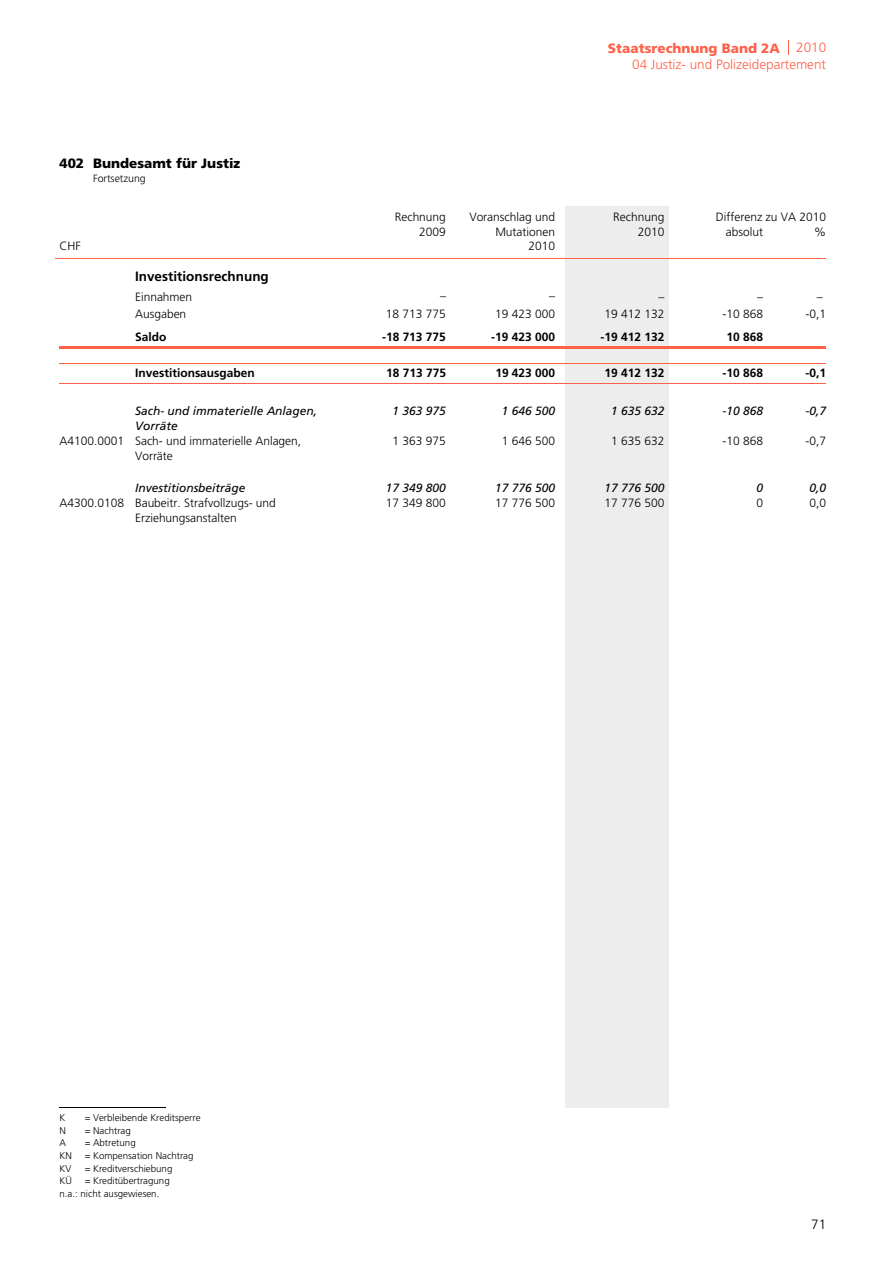
<style>
.page{position:relative;width:893px;height:1263px;background:#fff}
.page>*{position:absolute;margin:0;border:0;box-sizing:border-box;transform-origin:0 0}
.t1{font:300 13.5px/16.2px "Frutiger";color:#ff6048;text-align:right}
.t2{font:900 13.5px "Frutiger";color:#000}
.t3{font:700 13.5px "Frutiger";color:#000}
.t4{font:300 13.5px "Frutiger";color:#000}
.t5{font:300 12px/15px "Frutiger";color:#000}
.t6{font:italic 12px/15px "Frutiger";color:#000}
.t7{font:700 12px "Frutiger";color:#000}
.t8{font:300 10.5px "Frutiger";color:#000}
.t9{font:300 9.75px/12.6px "Frutiger";color:#000}
.s1{font-weight:900}
</style>
<div class="page">
<div style="left:566px;top:206px;width:103px;height:901px;background:#ededee"></div>
<svg style="left:788px;top:40px;width:1px;height:15px"></svg>
<hr style="left:55px;top:258px;width:771px;height:1px;background:#ff6048">
<hr style="left:59px;top:346px;width:767px;height:3px;background:#ff6048">
<hr style="left:59px;top:363px;width:767px;height:1px;background:#ff6048">
<hr style="left:59px;top:383px;width:767px;height:1px;background:#ff6048">
<hr style="left:59px;top:1107px;width:107px;height:1px;background:#000">
<p class="t2" style="left:59px;top:158px;width:182px">402 Bundesamt für Justiz</p>
<p class="t8" style="left:93px;top:174px;width:54px">Fortsetzung</p>
<p class="t5" style="left:59px;top:240px;width:23px">CHF</p>
<p class="t5" style="left:395px;top:210px;width:53px">Rechnung</p>
<p class="t5" style="left:469px;top:210px;width:87px;text-align:right">Voranschlag und<br>Mutationen</p>
<p class="t5" style="left:419px;top:225px;width:28px">2009</p>
<p class="t5" style="left:528px;top:240px;width:28px">2010</p>
<p class="t3" style="left:135px;top:271px;width:135px">Investitionsrechnung</p>
<p class="t5" style="left:135px;top:290px;width:59px">Einnahmen</p>
<p class="t5" style="left:440px;top:290px;width:7px">–</p>
<p class="t5" style="left:549px;top:290px;width:7px">–</p>
<p class="t1" style="left:608px;top:41px;width:220px"><span class="s1">Staatsrechnung Band 2A</span> 2010<br>04 Justiz- und Polizeidepartement</p>
<p class="t5" style="left:613px;top:210px;width:53px">Rechnung</p>
<p class="t5" style="left:638px;top:225px;width:28px">2010</p>
<p class="t5" style="left:726px;top:210px;width:102px;text-indent:-10px">Differenz zu VA 2010 absolut</p>
<p class="t5" style="left:814px;top:225px;width:13px">%</p>
<p class="t5" style="left:658px;top:290px;width:7px">–</p>
<p class="t5" style="left:757px;top:290px;width:7px">–</p>
<p class="t5" style="left:817px;top:290px;width:7px">–</p>
<p class="t5" style="left:135px;top:307px;width:53px">Ausgaben</p>
<p class="t5" style="left:386px;top:307px;width:61px">18 713 775</p>
<p class="t5" style="left:722px;top:307px;width:42px">-10 868</p>
<p class="t5" style="left:495px;top:307px;width:61px">19 423 000</p>
<p class="t5" style="left:604px;top:307px;width:61px">19 412 132</p>
<p class="t5" style="left:805px;top:307px;width:22px">-0,1</p>
<p class="t7" style="left:135px;top:332px;width:33px">Saldo</p>
<p class="t7" style="left:382px;top:332px;width:65px">-18 713 775</p>
<p class="t7" style="left:491px;top:332px;width:65px">-19 423 000</p>
<p class="t7" style="left:726px;top:332px;width:38px">10 868</p>
<p class="t7" style="left:600px;top:332px;width:65px">-19 412 132</p>
<p class="t7" style="left:135px;top:368px;width:121px">Investitionsausgaben</p>
<p class="t7" style="left:386px;top:368px;width:61px">18 713 775</p>
<p class="t7" style="left:495px;top:368px;width:61px">19 423 000</p>
<p class="t7" style="left:604px;top:368px;width:61px">19 412 132</p>
<p class="t7" style="left:722px;top:368px;width:42px">-10 868</p>
<p class="t7" style="left:805px;top:368px;width:22px">-0,1</p>
<p class="t6" style="left:135px;top:405px;width:184px">Sach- und immaterielle Anlagen,<br>Vorräte</p>
<p class="t6" style="left:393px;top:405px;width:55px">1 363 975</p>
<p class="t6" style="left:722px;top:405px;width:42px">-10 868</p>
<p class="t6" style="left:805px;top:405px;width:22px">-0,7</p>
<p class="t6" style="left:502px;top:405px;width:55px">1 646 500</p>
<p class="t6" style="left:611px;top:405px;width:55px">1 635 632</p>
<p class="t5" style="left:135px;top:434px;width:168px;text-indent:-76px">A4100.0001 Sach- und immaterielle Anlagen,<br>Vorräte</p>
<p class="t5" style="left:393px;top:434px;width:55px">1 363 975</p>
<p class="t5" style="left:722px;top:434px;width:42px">-10 868</p>
<p class="t5" style="left:805px;top:434px;width:22px">-0,7</p>
<p class="t5" style="left:502px;top:434px;width:55px">1 646 500</p>
<p class="t5" style="left:611px;top:434px;width:55px">1 635 632</p>
<p class="t6" style="left:135px;top:481px;width:112px">Investitionsbeiträge</p>
<p class="t6" style="left:604px;top:481px;width:61px">17 776 500</p>
<p class="t6" style="left:386px;top:481px;width:61px">17 349 800</p>
<p class="t6" style="left:756px;top:481px;width:8px">0</p>
<p class="t6" style="left:809px;top:481px;width:18px">0,0</p>
<p class="t6" style="left:495px;top:481px;width:61px">17 776 500</p>
<p class="t5" style="left:135px;top:496px;width:142px;text-indent:-76px">A4300.0108 Baubeitr. Strafvollzugs- und<br>Erziehungsanstalten</p>
<p class="t5" style="left:386px;top:496px;width:61px">17 349 800</p>
<p class="t5" style="left:756px;top:496px;width:8px">0</p>
<p class="t5" style="left:809px;top:496px;width:18px">0,0</p>
<p class="t5" style="left:495px;top:496px;width:61px">17 776 500</p>
<p class="t5" style="left:604px;top:496px;width:61px">17 776 500</p>
<p class="t9" style="left:59px;top:1112px;width:7px">K</p>
<p class="t9" style="left:85px;top:1112px;width:117px">= Verbleibende Kreditsperre</p>
<p class="t9" style="left:85px;top:1137px;width:110px">= Abtretung<br>= Kompensation Nachtrag = Kreditverschiebung<br>= Kreditübertragung</p>
<p class="t9" style="left:59px;top:1125px;width:8px">N</p>
<p class="t9" style="left:85px;top:1125px;width:48px">= Nachtrag</p>
<p class="t9" style="left:59px;top:1137px;width:101px">A<br>KN<br>KV<br>KÜ<br>n.a.: nicht ausgewiesen.</p>
<p class="t4" style="left:811px;top:1219px;width:16px">71</p>
</div>
